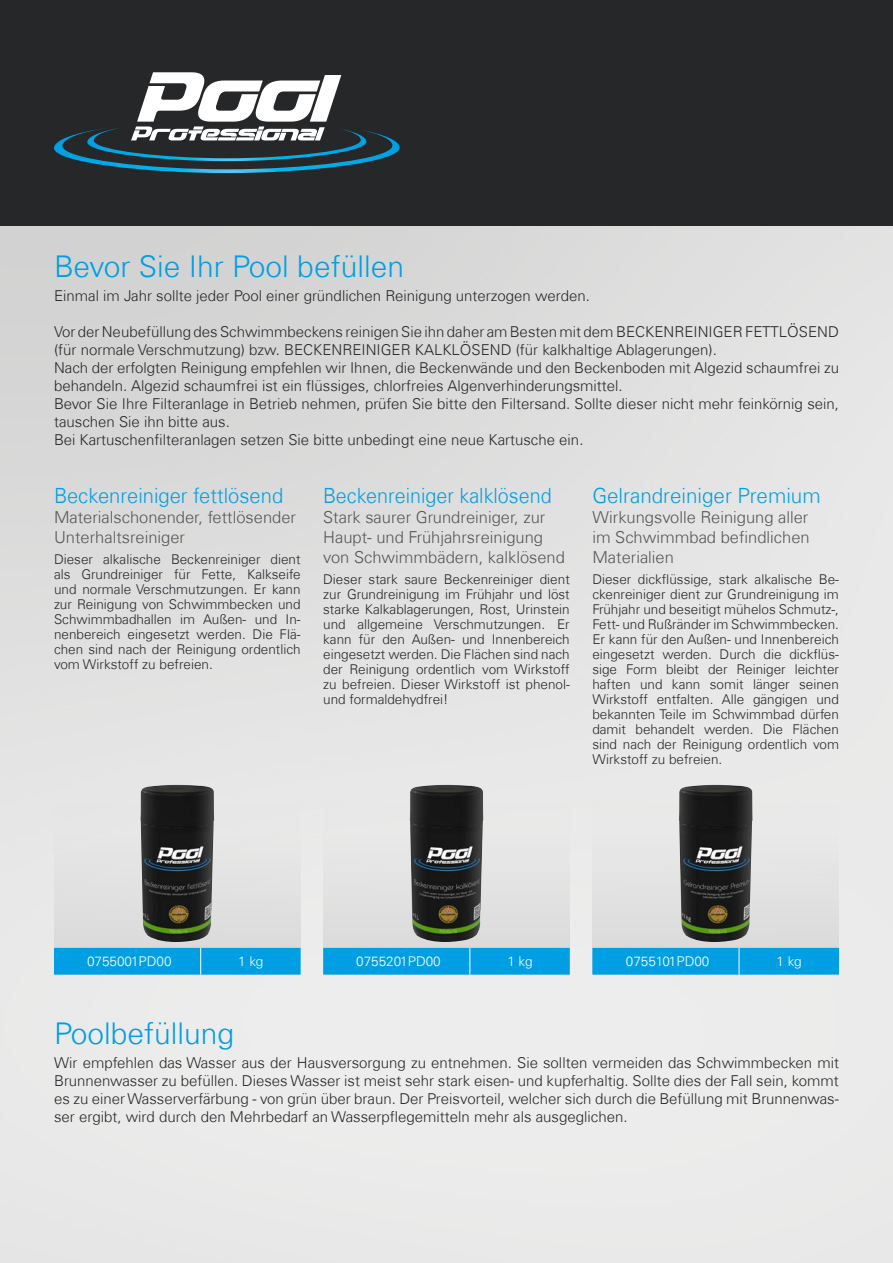
<style>
.page{position:relative;width:893px;height:1263px;background:#fff}
.page>*{position:absolute;margin:0;border:0;box-sizing:border-box;transform-origin:0 0}
.t1{font:300 30px "Univers Com 45";color:#009fe3}
.t2{font:300 21px "Univers Com 45";color:#009fe3;scale:.96 1}
.t3{font:300 21px "Univers Com 45";color:#009fe3;scale:.94 1}
.t4{font:300 21px "Univers Com 45";color:#009fe3}
.t5{font:300 16.5px/19.8px "Univers Com 45";color:#575557}
.t6{font:300 15px/18px "Univers Com 45";color:#252729}
.t7{font:300 13.5px/15px "Univers Com 45";color:#252729;text-align:justify}
.t8{font:300 13.5px "Univers Com 45";color:#fff}
</style>
<div class="page">
<img style="left:0;top:225px;width:893px;height:1038px">
<div style="left:0;top:0;width:893px;height:225px;background:#252729"></div>
<svg style="left:54px;top:72px;width:346px;height:101px"></svg>
<div style="left:54px;top:803px;width:247px;height:145px;background:#e3e3e3"></div>
<div style="left:592px;top:803px;width:247px;height:145px;background:#e4e4e4"></div>
<div style="left:323px;top:803px;width:247px;height:145px;background:#e4e4e4"></div>
<img style="left:678px;top:785px;width:75px;height:157px">
<img style="left:409px;top:785px;width:74px;height:157px">
<img style="left:140px;top:785px;width:74px;height:157px">
<div style="left:54px;top:948px;width:247px;height:27px;background:#009fe3"></div>
<div style="left:323px;top:948px;width:247px;height:27px;background:#009fe3"></div>
<div style="left:592px;top:948px;width:247px;height:27px;background:#009fe3"></div>
<h1 class="t1" style="left:54px;top:248px;width:352px">Bevor Sie Ihr Pool befüllen</h1>
<p class="t6" style="left:54px;top:287px;width:537px">Einmal im Jahr sollte jeder Pool einer gründlichen Reinigung unterzogen werden.</p>
<p class="t6" style="left:54px;top:323px;width:786px">Vor der Neubefüllung des Schwimmbeckens reinigen Sie ihn daher am Besten mit dem BECKENREINIGER FETTLÖSEND (für normale Verschmutzung) bzw. BECKENREINIGER KALKLÖSEND (für kalkhaltige Ablagerungen).<br>Nach der erfolgten Reinigung empfehlen wir Ihnen, die Beckenwände und den Beckenboden mit Algezid schaumfrei zu behandeln. Algezid schaumfrei ist ein flüssiges, chlorfreies Algenverhinderungsmittel.<br>Bevor Sie Ihre Filteranlage in Betrieb nehmen, prüfen Sie bitte den Filtersand. Sollte dieser nicht mehr feinkörnig sein, tauschen Sie ihn bitte aus.<br>Bei Kartuschenfilteranlagen setzen Sie bitte unbedingt eine neue Kartusche ein.</p>
<h2 class="t2" style="left:54px;top:483px;width:240px">Beckenreiniger fettlösend</h2>
<p class="t5" style="left:54px;top:507px;width:244px">Materialschonender, fettlösender<br>Unterhaltsreiniger</p>
<p class="t7" style="left:54px;top:551px;width:248px">Dieser alkalische Beckenreiniger dient als Grundreiniger für Fette, Kalkseife und normale Verschmutzungen. Er kann zur Reinigung von Schwimmbecken und Schwimmbadhallen im Außen- und In&shy;nenbereich eingesetzt werden. Die Flä&shy;chen sind nach der Reinigung ordentlich vom Wirkstoff zu befreien.</p>
<h2 class="t3" style="left:323px;top:483px;width:245px">Beckenreiniger kalklösend</h2>
<p class="t5" style="left:323px;top:507px;width:243px">Stark saurer Grundreiniger, zur<br>Haupt- und Frühjahrsreinigung von Schwimmbädern, kalklösend</p>
<p class="t7" style="left:323px;top:571px;width:248px">Dieser stark saure Beckenreiniger dient zur Grundreinigung im Frühjahr und löst starke Kalkablagerungen, Rost, Urinstein und allgemeine Verschmutzungen. Er kann für den Außen- und Innenbereich eingesetzt werden. Die Flächen sind nach der Reinigung ordentlich vom Wirkstoff zu befreien. Dieser Wirkstoff ist phenol&shy;und formaldehydfrei!</p>
<h2 class="t4" style="left:592px;top:483px;width:230px">Gelrandreiniger Premium</h2>
<p class="t5" style="left:592px;top:507px;width:219px;text-align:justify">Wirkungsvolle Reinigung aller im Schwimmbad befindlichen Materialien</p>
<p class="t7" style="left:592px;top:571px;width:248px">Dieser dickflüssige, stark alkalische Be&shy;ckenreiniger dient zur Grundreinigung im Frühjahr und beseitigt mühelos Schmutz-, Fett- und Rußränder im Schwimmbecken.<br>Er kann für den Außen- und Innenbereich eingesetzt werden. Durch die dickflüs&shy;sige Form bleibt der Reiniger leichter haften und kann somit länger seinen Wirkstoff entfalten. Alle gängigen und bekannten Teile im Schwimmbad dürfen damit behandelt werden. Die Flächen sind nach der Reinigung ordentlich vom Wirkstoff zu befreien.</p>
<p class="t8" style="left:87px;top:953px;width:86px">0755001PD00</p>
<p class="t8" style="left:238px;top:953px;width:27px">1 kg</p>
<p class="t8" style="left:356px;top:953px;width:86px">0755201PD00</p>
<p class="t8" style="left:507px;top:953px;width:27px">1 kg</p>
<p class="t8" style="left:626px;top:953px;width:85px">0755101PD00</p>
<p class="t8" style="left:776px;top:953px;width:27px">1 kg</p>
<h1 class="t1" style="left:54px;top:1015px;width:182px">Poolbefüllung</h1>
<p class="t6" style="left:54px;top:1054px;width:786px;text-align:justify">Wir empfehlen das Wasser aus der Hausversorgung zu entnehmen. Sie sollten vermeiden das Schwimmbecken mit Brunnenwasser zu befüllen. Dieses Wasser ist meist sehr stark eisen- und kupferhaltig. Sollte dies der Fall sein, kommt es zu einer Wasserverfärbung - von grün über braun. Der Preisvorteil, welcher sich durch die Befüllung mit Brunnenwas&shy;ser ergibt, wird durch den Mehrbedarf an Wasserpflegemitteln mehr als ausgeglichen.</p>
</div>
